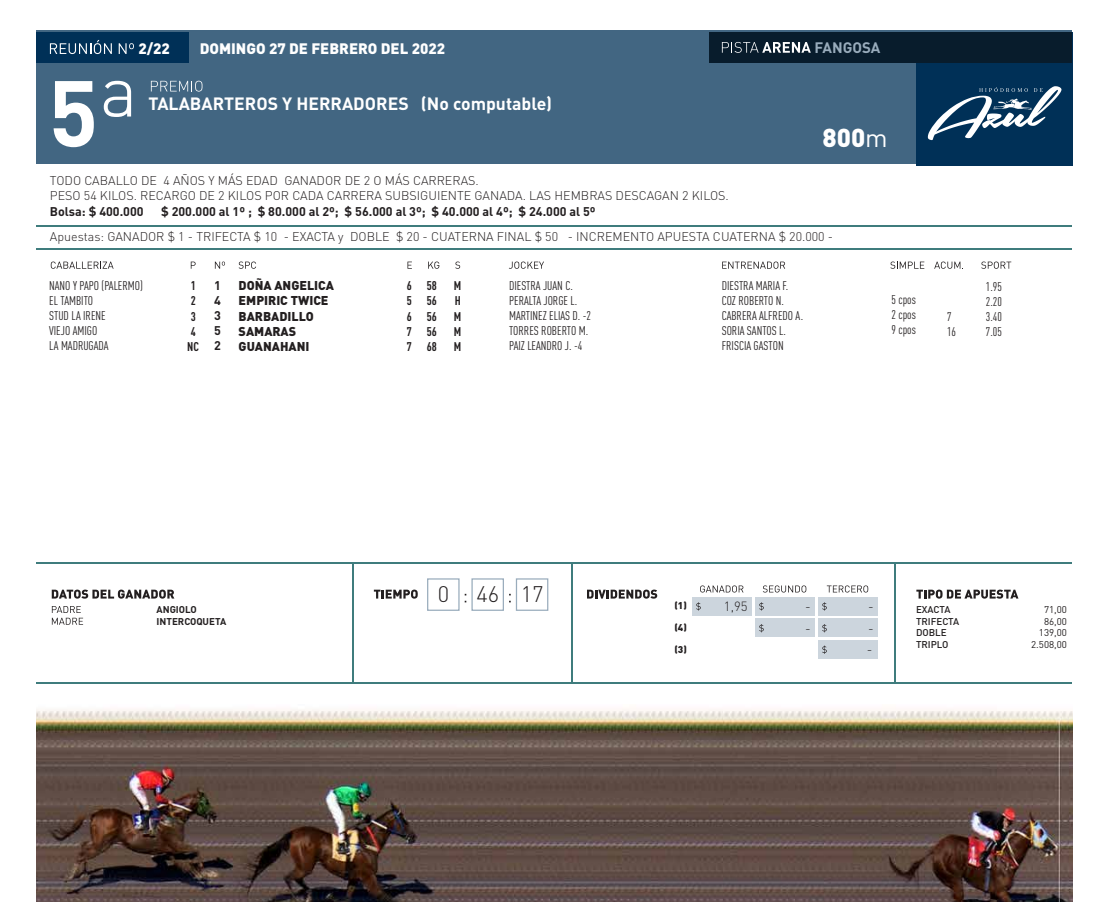
<style>
.page{position:relative;width:1098px;height:922px;background:#fff}
.page>*{position:absolute;margin:0;border:0;box-sizing:border-box;transform-origin:0 0}
.t1{font:700 92px "DIN Pro";color:#fff}
.t2{font:900 25.62px "DIN Pro";color:#fff}
.t3{font:300 22.25px "DIN Pro";color:#231f20}
.t4{font:700 17.62px "DIN Pro";color:#fff}
.t5{font:900 15px "DIN Pro";color:#fff}
.t6{font:700 15px "DIN Pro";color:#99acbc}
.t7{font:300 13.25px "DIN Pro";color:#231f20}
.t8{font:900 12.62px/15.2px "DIN Pro";color:#231f20}
.t9{font:12.5px/15px "FFDIN Pro Cond";color:#231f20}
.t10{font:300 12.5px/15px "DIN Pro";color:#231f20}
.t11{font:700 12.5px/15px "DIN Pro";color:#231f20;text-align:justify}
.t12{font:700 12.5px/15px "FFDIN Pro Cond";color:#231f20;text-align:justify}
.t13{font:500 9.75px/11.8px "DIN Pro";color:#231f20}
.t14{font:9.75px/11.8px "DIN Pro";color:#231f20;text-align:right}
.t15{font:700 9.75px/11.8px "DIN Pro";color:#231f20}
.t16{font:900 9.75px "DIN Pro";color:#231f20}
.s1{font-weight:400}
</style>
<div class="page">
<div style="left:36px;top:30px;width:1036px;height:134px;background:#426682"></div>
<div style="left:916px;top:32px;width:156px;height:134px;background:#003057"></div>
<div style="left:36px;top:32px;width:153px;height:30px;background:#003057"></div>
<div style="left:709px;top:32px;width:363px;height:30px;background:#081c2c"></div>
<hr style="left:36px;top:562px;width:1036px;height:2px;background:#3f7c7d">
<hr style="left:36px;top:682px;width:1036px;height:1px;background:#3f7c7d">
<hr style="left:571px;top:562px;width:1px;height:121px;background:#3f7c7d">
<hr style="left:352px;top:562px;width:1px;height:121px;background:#3f7c7d">
<hr style="left:894px;top:562px;width:1px;height:121px;background:#3f7c7d">
<div style="left:427px;top:578px;width:32px;height:32px;border:1px solid #99acbc"></div>
<div style="left:471px;top:578px;width:33px;height:32px;border:1px solid #99acbc"></div>
<div style="left:516px;top:578px;width:32px;height:32px;border:1px solid #99acbc"></div>
<hr style="left:36px;top:225px;width:1036px;height:1px;background:#3f7c7d">
<hr style="left:36px;top:248px;width:1036px;height:1px;background:#3f7c7d">
<svg style="left:50px;top:40px;width:62px;height:14px"></svg>
<svg style="left:119px;top:43px;width:15px;height:11px"></svg>
<svg style="left:722px;top:42px;width:88px;height:11px"></svg>
<svg style="left:104px;top:81px;width:27px;height:36px"></svg>
<svg style="left:151px;top:81px;width:51px;height:11px"></svg>
<svg style="left:51px;top:261px;width:63px;height:8px"></svg>
<svg style="left:239px;top:261px;width:17px;height:8px"></svg>
<svg style="left:509px;top:261px;width:35px;height:8px"></svg>
<svg style="left:722px;top:261px;width:63px;height:8px"></svg>
<svg style="left:890px;top:261px;width:34px;height:8px"></svg>
<svg style="left:981px;top:261px;width:30px;height:8px"></svg>
<svg style="left:934px;top:261px;width:29px;height:8px"></svg>
<svg style="left:191px;top:261px;width:5px;height:8px"></svg>
<svg style="left:407px;top:261px;width:5px;height:8px"></svg>
<svg style="left:428px;top:261px;width:11px;height:8px"></svg>
<svg style="left:455px;top:261px;width:5px;height:8px"></svg>
<svg style="left:215px;top:261px;width:10px;height:8px"></svg>
<svg style="left:374px;top:589px;width:44px;height:9px"></svg>
<svg style="left:52px;top:589px;width:122px;height:9px"></svg>
<svg style="left:587px;top:589px;width:70px;height:9px"></svg>
<svg style="left:916px;top:589px;width:102px;height:9px"></svg>
<svg style="left:700px;top:585px;width:43px;height:7px"></svg>
<svg style="left:763px;top:585px;width:43px;height:7px"></svg>
<svg style="left:826px;top:585px;width:42px;height:7px"></svg>
<div style="left:692px;top:596px;width:59px;height:19px;background:#ccd5dd"></div>
<svg style="left:696px;top:602px;width:4px;height:8px"></svg>
<div style="left:755px;top:596px;width:59px;height:19px;background:#ccd5dd"></div>
<svg style="left:759px;top:602px;width:4px;height:8px"></svg>
<div style="left:818px;top:596px;width:59px;height:19px;background:#ccd5dd"></div>
<svg style="left:822px;top:602px;width:4px;height:8px"></svg>
<div style="left:755px;top:618px;width:59px;height:19px;background:#ccd5dd"></div>
<svg style="left:759px;top:624px;width:4px;height:8px"></svg>
<div style="left:818px;top:618px;width:59px;height:19px;background:#ccd5dd"></div>
<svg style="left:822px;top:624px;width:4px;height:8px"></svg>
<div style="left:818px;top:640px;width:59px;height:19px;background:#ccd5dd"></div>
<svg style="left:822px;top:645px;width:4px;height:8px"></svg>
<svg style="left:52px;top:606px;width:31px;height:18px"></svg>
<svg style="left:927px;top:86px;width:134px;height:54px"></svg>
<img style="left:36px;top:709px;width:1036px;height:192px">
<h1 class="t1" style="left:48px;top:51px;width:51px">5</h1>
<p class="t5" style="left:138px;top:38px;width:33px">2/22</p>
<p class="t5" style="left:200px;top:38px;width:247px">DOMINGO 27 DE FEBRERO DEL 2022</p>
<p class="t6" style="left:814px;top:37px;width:67px">FANGOSA</p>
<h3 class="t4" style="left:148px;top:92px;width:405px">TALABARTEROS Y HERRADORES (No computable)</h3>
<h2 class="t2" style="left:822px;top:120px;width:67px">800<span class="s1">m</span></h2>
<p class="t10" style="left:50px;top:172px;width:680px">TODO CABALLO DE 4 AÑOS Y MÁS EDAD GANADOR DE 2 O MÁS CARRERAS.<br>PESO 54 KILOS. RECARGO DE 2 KILOS POR CADA CARRERA SUBSIGUIENTE GANADA. LAS HEMBRAS DESCAGAN 2 KILOS.</p>
<p class="t11" style="left:50px;top:203px;width:95px">Bolsa: $ 400.000</p>
<p class="t11" style="left:161px;top:203px;width:436px">$ 200.000 al 1º ; $ 80.000 al 2º; $ 56.000 al 3º; $ 40.000 al 4º; $ 24.000 al 5º</p>
<p class="t10" style="left:50px;top:228px;width:785px">Apuestas: GANADOR $ 1 - TRIFECTA $ 10 - EXACTA y DOBLE $ 20 - CUATERNA FINAL $ 50 - INCREMENTO APUESTA CUATERNA $ 20.000 -</p>
<p class="t9" style="left:49px;top:277px;width:95px">NANO Y PAPO (PALERMO)<br>EL TAMBITO<br>STUD LA IRENE<br>VIEJO AMIGO<br>LA MADRUGADA</p>
<p class="t12" style="left:187px;top:277px;width:13px;text-align:left">1<br>2<br>3<br>4<br>NC</p>
<p class="t11" style="left:214px;top:277px;width:8px">1<br>4<br>3<br>5<br>2</p>
<p class="t8" style="left:239px;top:277px;width:97px">DOÑA ANGELICA<br>EMPIRIC TWICE<br>BARBADILLO<br>SAMARAS<br>GUANAHANI</p>
<p class="t12" style="left:407px;top:277px;width:7px">6<br>5<br>6<br>7<br>7</p>
<p class="t12" style="left:427px;top:277px;width:12px">58<br>56<br>56<br>56<br>68</p>
<p class="t12" style="left:454px;top:277px;width:9px">M H M M M</p>
<p class="t9" style="left:509px;top:277px;width:83px">DIESTRA JUAN C.<br>PERALTA JORGE L.<br>MARTINEZ ELIAS D. -2<br>TORRES ROBERTO M.<br>PAIZ LEANDRO J. -4</p>
<p class="t9" style="left:721px;top:277px;width:83px">DIESTRA MARIA F.<br>COZ ROBERTO N.<br>CABRERA ALFREDO A.<br>SORIA SANTOS L.<br>FRISCIA GASTON</p>
<p class="t9" style="left:891px;top:291px;width:26px;text-align:justify">5 cpos 2 cpos 9 cpos</p>
<p class="t9" style="left:947px;top:308px;width:11px">7<br>16</p>
<p class="t9" style="left:985px;top:278px;width:18px;text-align:justify">1.95<br>2.20<br>3.40<br>7.05</p>
<h3 class="t3" style="left:438px;top:579px;width:107px">0 46 17</h3>
<p class="t16" style="left:674px;top:599px;width:14px">(1)</p>
<p class="t7" style="left:724px;top:597px;width:25px">1,95</p>
<p class="t7" style="left:805px;top:597px;width:7px">-</p>
<p class="t7" style="left:868px;top:597px;width:7px">-</p>
<p class="t16" style="left:674px;top:620px;width:14px">(4)</p>
<p class="t16" style="left:674px;top:642px;width:14px">(3)</p>
<p class="t7" style="left:866px;top:640px;width:7px">-</p>
<p class="t15" style="left:156px;top:603px;width:71px">ANGIOLO<br>INTERCOQUETA</p>
<p class="t14" style="left:1031px;top:603px;width:37px">71,00<br>86,00<br>139,00<br>2.508,00</p>
<p class="t13" style="left:916px;top:603px;width:45px">EXACTA<br>TRIFECTA<br>DOBLE<br>TRIPLO</p>
</div>
